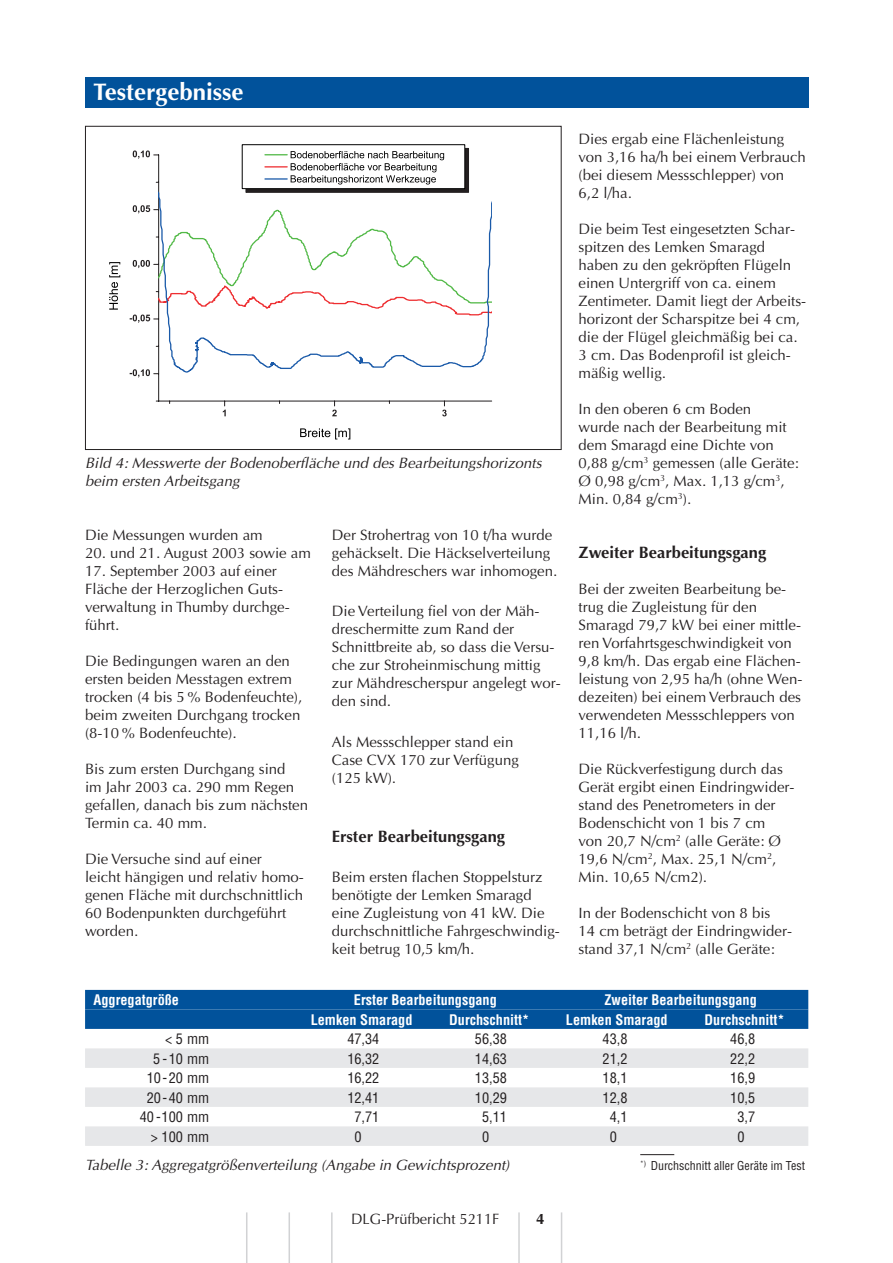
<style>
.page{position:relative;width:893px;height:1263px;background:#fff}
.page>*{position:absolute;margin:0;border:0;box-sizing:border-box;transform-origin:0 0}
.t1{font:700 24px "Optima";color:#fff}
.t2{font:700 16.5px "Optima";color:#231f20}
.t3{font:15px/18px "Optima";color:#231f20}
.t4{font:italic 15px/18px "Optima";color:#231f20}
.t5{font:700 15px "Optima";color:#231f20}
.t6{font:condensed 14.25px "Helvetica";color:#231f20}
.t7{font:700 condensed 14.25px "Helvetica";color:#fff}
.t8{font:condensed 12px "Helvetica";color:#231f20}
</style>
<div class="page">
<hr style="left:331px;top:1212px;width:1px;height:51px;background:#d1d2d4">
<hr style="left:288px;top:1212px;width:2px;height:51px;background:#d1d2d4">
<hr style="left:246px;top:1212px;width:1px;height:51px;background:#d1d2d4">
<hr style="left:561px;top:1212px;width:1px;height:51px;background:#d1d2d4">
<hr style="left:518px;top:1212px;width:1px;height:51px;background:#d1d2d4">
<div style="left:85px;top:990px;width:723px;height:19px;background:#01529b"></div>
<div style="left:85px;top:1009px;width:723px;height:20px;background:#01529b"></div>
<div style="left:85px;top:1048px;width:723px;height:20px;background:#e6e7e9"></div>
<div style="left:85px;top:1087px;width:723px;height:20px;background:#e6e7e9"></div>
<div style="left:85px;top:1126px;width:723px;height:20px;background:#e6e7e9"></div>
<div style="left:85px;top:77px;width:723px;height:31px;background:#01529b"></div>
<svg style="left:223px;top:402px;width:3px;height:14px"></svg>
<svg style="left:332px;top:402px;width:5px;height:14px"></svg>
<svg style="left:442px;top:402px;width:4px;height:14px"></svg>
<hr style="left:159px;top:401px;width:332px;height:1px;background:#231f20">
<svg style="left:130px;top:369px;width:28px;height:8px"></svg>
<svg style="left:133px;top:150px;width:26px;height:9px"></svg>
<hr style="left:158px;top:155px;width:1px;height:246px;background:#231f20">
<svg style="left:130px;top:205px;width:29px;height:118px"></svg>
<svg style="left:159px;top:186px;width:333px;height:187px"></svg>
<hr style="left:246px;top:189px;width:222px;height:3px;background:#231f20">
<div style="left:246px;top:188px;width:223px;height:5px;border:1px solid #231f20"></div>
<hr style="left:465px;top:148px;width:3px;height:41px;background:#231f20">
<div style="left:464px;top:148px;width:5px;height:41px;border:1px solid #231f20"></div>
<div style="left:242px;top:145px;width:223px;height:44px;background:#fff"></div>
<div style="left:242px;top:144px;width:223px;height:45px;border:1px solid #000"></div>
<svg style="left:265px;top:151px;width:179px;height:34px"></svg>
<svg style="left:109px;top:262px;width:11px;height:48px"></svg>
<svg style="left:300px;top:428px;width:50px;height:11px"></svg>
<div style="left:85px;top:126px;width:476px;height:324px;border:1px solid #231f20"></div>
<hr style="left:640px;top:1154px;width:34px;height:1px;background:#231f20">
<h1 class="t1" style="left:94px;top:82px;width:151px">Testergebnisse</h1>
<p class="t4" style="left:85px;top:455px;width:458px">Bild 4: Messwerte der Bodenoberfläche und des Bearbeitungshorizonts beim ersten Arbeitsgang</p>
<p class="t3" style="left:85px;top:527px;width:179px">Die Messungen wurden am</p>
<p class="t3" style="left:85px;top:545px;width:227px">20. und 21. August 2003 sowie am</p>
<p class="t3" style="left:85px;top:563px;width:206px">17. September 2003 auf einer<br>Fläche der Herzoglichen Guts&shy;verwaltung in Thumby durchge&shy;führt.</p>
<p class="t3" style="left:85px;top:653px;width:219px">Die Bedingungen waren an den ersten beiden Messtagen extrem trocken (4 bis 5 % Bodenfeuchte), beim zweiten Durchgang trocken (8-10 % Bodenfeuchte).</p>
<p class="t3" style="left:85px;top:761px;width:224px">Bis zum ersten Durchgang sind<br>im Jahr 2003 ca. 290 mm Regen gefallen, danach bis zum nächsten<br>Termin ca. 40 mm.</p>
<p class="t3" style="left:85px;top:851px;width:220px">Die Versuche sind auf einer<br>leicht hängigen und relativ homo&shy;genen Fläche mit durchschnittlich<br>60 Bodenpunkten durchgeführt worden.</p>
<p class="t3" style="left:332px;top:527px;width:227px">Der Strohertrag von 10 t/ha wurde gehäckselt. Die Häckselverteilung des Mähdreschers war inhomogen.</p>
<p class="t3" style="left:332px;top:604px;width:230px">Die Verteilung fiel von der Mäh&shy;dreschermitte zum Rand der<br>Schnittbreite ab, so dass die Versu&shy;che zur Stroheinmischung mittig zur Mähdrescherspur angelegt wor&shy;den sind.</p>
<p class="t3" style="left:332px;top:734px;width:189px">Als Messschlepper stand ein<br>Case CVX 170 zur Verfügung (125 kW).</p>
<p class="t2" style="left:332px;top:829px;width:175px">Erster Bearbeitungsgang</p>
<p class="t3" style="left:332px;top:870px;width:229px">Beim ersten flachen Stoppelsturz benötigte der Lemken Smaragd eine Zugleistung von 41 kW. Die durchschnittliche Fahrgeschwindig&shy;keit betrug 10,5 km/h.</p>
<p class="t3" style="left:578px;top:131px;width:229px">Dies ergab eine Flächenleistung von 3,16 ha/h bei einem Verbrauch (bei diesem Messschlepper) von<br>6,2 l/ha.</p>
<p class="t3" style="left:578px;top:221px;width:229px">Die beim Test eingesetzten Schar&shy;spitzen des Lemken Smaragd haben zu den gekröpften Flügeln einen Untergriff von ca. einem<br>Zentimeter. Damit liegt der Arbeits&shy;horizont der Scharspitze bei 4 cm, die der Flügel gleichmäßig bei ca.<br>3 cm. Das Bodenprofil ist gleich&shy;mäßig wellig.</p>
<p class="t3" style="left:578px;top:401px;width:222px">In den oberen 6 cm Boden<br>wurde nach der Bearbeitung mit dem Smaragd eine Dichte von<br>0,88 g/cm<sup>3</sup> gemessen (alle Geräte:<br>Ø 0,98 g/cm<sup>3</sup>, Max. 1,13 g/cm<sup>3</sup>,<br>Min. 0,84 g/cm<sup>3</sup>).</p>
<p class="t2" style="left:578px;top:545px;width:189px">Zweiter Bearbeitungsgang</p>
<p class="t3" style="left:578px;top:581px;width:225px">Bei der zweiten Bearbeitung be&shy;trug die Zugleistung für den<br>Smaragd 79,7 kW bei einer mittle&shy;ren Vorfahrtsgeschwindigkeit von<br>9,8 km/h. Das ergab eine Flächen&shy;leistung von 2,95 ha/h (ohne Wen&shy;dezeiten) bei einem Verbrauch des verwendeten Messschleppers von<br>11,16 l/h.</p>
<p class="t3" style="left:578px;top:761px;width:217px">Die Rückverfestigung durch das<br>Gerät ergibt einen Eindringwider&shy;stand des Penetrometers in der<br>Bodenschicht von 1 bis 7 cm<br>von 20,7 N/cm<sup>2</sup> (alle Geräte: Ø<br>19,6 N/cm<sup>2</sup>, Max. 25,1 N/cm<sup>2</sup>,<br>Min. 10,65 N/cm2).</p>
<p class="t3" style="left:578px;top:905px;width:215px">In der Bodenschicht von 8 bis<br>14 cm beträgt der Eindringwider&shy;stand 37,1 N/cm<sup>2</sup> (alle Geräte:</p>
<p class="t7" style="left:94px;top:994px;width:87px">Aggregatgröße</p>
<p class="t7" style="left:354px;top:994px;width:144px">Erster Bearbeitungsgang</p>
<p class="t7" style="left:604px;top:994px;width:154px">Zweiter Bearbeitungsgang</p>
<p class="t7" style="left:311px;top:1014px;width:103px">Lemken Smaragd</p>
<p class="t7" style="left:449px;top:1014px;width:81px">Durchschnitt*</p>
<p class="t7" style="left:566px;top:1014px;width:103px">Lemken Smaragd</p>
<p class="t7" style="left:704px;top:1014px;width:81px">Durchschnitt*</p>
<p class="t6" style="left:165px;top:1033px;width:46px">&lt; 5 mm</p>
<p class="t6" style="left:347px;top:1033px;width:34px">47,34</p>
<p class="t6" style="left:475px;top:1033px;width:34px">56,38</p>
<p class="t6" style="left:602px;top:1033px;width:26px">43,8</p>
<p class="t6" style="left:730px;top:1033px;width:26px">46,8</p>
<p class="t6" style="left:153px;top:1053px;width:58px">5-10 mm</p>
<p class="t6" style="left:347px;top:1053px;width:34px">16,32</p>
<p class="t6" style="left:475px;top:1053px;width:34px">14,63</p>
<p class="t6" style="left:602px;top:1053px;width:26px">21,2</p>
<p class="t6" style="left:730px;top:1053px;width:26px">22,2</p>
<p class="t6" style="left:147px;top:1072px;width:64px">10-20 mm</p>
<p class="t6" style="left:347px;top:1072px;width:34px">16,22</p>
<p class="t6" style="left:475px;top:1072px;width:34px">13,58</p>
<p class="t6" style="left:602px;top:1072px;width:26px">18,1</p>
<p class="t6" style="left:730px;top:1072px;width:26px">16,9</p>
<p class="t6" style="left:147px;top:1092px;width:64px">20-40 mm</p>
<p class="t6" style="left:347px;top:1092px;width:34px">12,41</p>
<p class="t6" style="left:475px;top:1092px;width:34px">10,29</p>
<p class="t6" style="left:602px;top:1092px;width:26px">12,8</p>
<p class="t6" style="left:730px;top:1092px;width:26px">10,5</p>
<p class="t6" style="left:140px;top:1111px;width:71px">40 -100 mm</p>
<p class="t6" style="left:354px;top:1111px;width:26px">7,71</p>
<p class="t6" style="left:482px;top:1111px;width:26px">5,11</p>
<p class="t6" style="left:609px;top:1111px;width:19px">4,1</p>
<p class="t6" style="left:737px;top:1111px;width:19px">3,7</p>
<p class="t6" style="left:151px;top:1131px;width:60px">&gt; 100 mm</p>
<p class="t6" style="left:354px;top:1131px;width:9px">0</p>
<p class="t6" style="left:482px;top:1131px;width:9px">0</p>
<p class="t6" style="left:609px;top:1131px;width:9px">0</p>
<p class="t6" style="left:737px;top:1131px;width:9px">0</p>
<p class="t4" style="left:85px;top:1157px;width:426px">Tabelle 3: Aggregatgrößenverteilung (Angabe in Gewichtsprozent)</p>
<p class="t3" style="left:351px;top:1211px;width:150px">DLG-Prüfbericht 5211F</p>
<p class="t5" style="left:536px;top:1213px;width:10px">4</p>
<p class="t8" style="left:640px;top:1161px;width:166px"><sup>*)</sup> Durchschnitt aller Geräte im Test</p>
</div>
